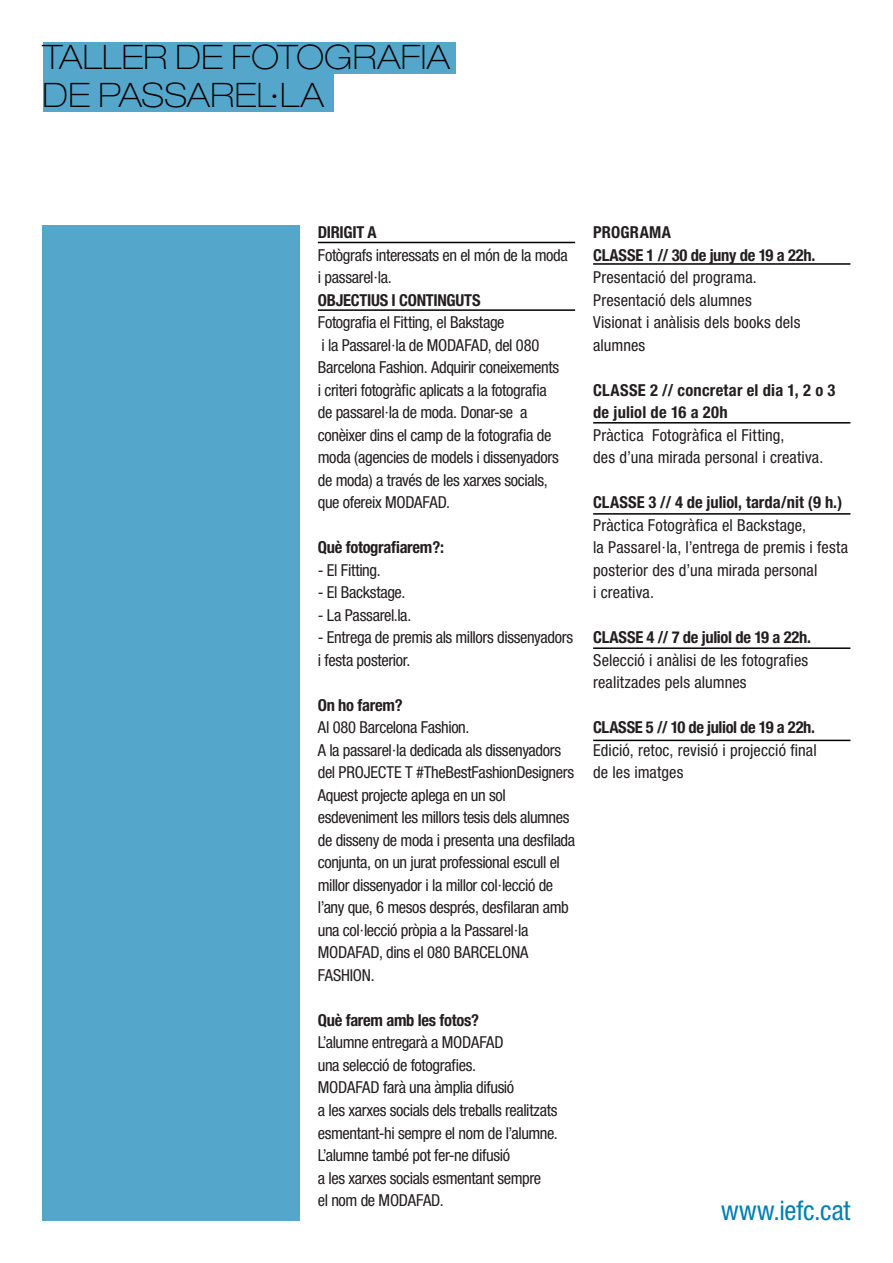
<style>
.page{position:relative;width:893px;height:1263px;background:#fff}
.page>*{position:absolute;margin:0;border:0;box-sizing:border-box;transform-origin:0 0}
.t1{font:100 expanded 33.75px "Helvetica Neue";letter-spacing:.005em;color:#000}
.t2{font:condensed 27px "Helvetica Neue";letter-spacing:-.005em;color:#0080b1}
.t3{font:condensed 16.5px/22.5px "Helvetica Neue";letter-spacing:-.02em;color:#231f20}
.t4{font:condensed 16.5px/22.5px "Helvetica Neue";letter-spacing:.005em;color:#231f20}
.t5{font:700 condensed 16.5px "Helvetica Neue";letter-spacing:-.015em;color:#231f20}
.t6{font:condensed 16.5px "Helvetica Neue";letter-spacing:.01em;color:#231f20}
.t7{font:700 condensed 16.5px/22.5px "Helvetica Neue";letter-spacing:.015em;color:#231f20}
</style>
<div class="page">
<div style="left:43px;top:225px;width:257px;height:995px;background:#55a6cb"></div>
<hr style="left:318px;top:242px;width:257px;height:1px;background:#000">
<hr style="left:318px;top:309px;width:257px;height:2px;background:#000">
<hr style="left:593px;top:263px;width:257px;height:2px;background:#000">
<hr style="left:593px;top:422px;width:257px;height:2px;background:#000">
<hr style="left:593px;top:513px;width:257px;height:2px;background:#000">
<hr style="left:593px;top:647px;width:257px;height:2px;background:#000">
<hr style="left:593px;top:740px;width:257px;height:1px;background:#000">
<div style="left:43px;top:43px;width:413px;height:31px;background:#55a6cb"></div>
<div style="left:43px;top:71px;width:291px;height:41px;background:#55a6cb"></div>
<p class="t1" style="left:43px;top:37px;width:409px">TALLER DE FOTOGRAFIA</p>
<p class="t1" style="left:43px;top:75px;width:283px">DE PASSAREL·LA</p>
<p class="t5" style="left:318px;top:223px;width:60px">DIRIGIT A</p>
<p class="t3" style="left:318px;top:244px;width:251px">Fotògrafs interessats en el món de la moda</p>
<p class="t3" style="left:318px;top:266px;width:75px">i passarel·la.</p>
<p class="t5" style="left:318px;top:290px;width:164px">OBJECTIUS I CONTINGUTS</p>
<p class="t3" style="left:318px;top:311px;width:188px">Fotografia el Fitting, el Bakstage</p>
<p class="t3" style="left:318px;top:334px;width:243px">i la Passarel·la de MODAFAD, del 080<br>Barcelona Fashion. Adquirir coneixements</p>
<p class="t3" style="left:318px;top:379px;width:231px">i criteri fotogràfic aplicats a la fotografia</p>
<p class="t3" style="left:318px;top:401px;width:242px">de passarel·la de moda. Donar-se a conèixer dins el camp de la fotografia de moda (agencies de models i dissenyadors</p>
<p class="t3" style="left:318px;top:469px;width:231px">de moda) a través de les xarxes socials, que ofereix MODAFAD.</p>
<p class="t5" style="left:318px;top:538px;width:128px">Què fotografiarem?:</p>
<p class="t3" style="left:318px;top:559px;width:64px">- El Fitting.</p>
<p class="t3" style="left:318px;top:581px;width:89px">- El Backstage.</p>
<p class="t3" style="left:318px;top:604px;width:95px">- La Passarel.la.</p>
<p class="t3" style="left:318px;top:626px;width:257px">- Entrega de premis als millors dissenyadors i festa posterior.</p>
<p class="t5" style="left:318px;top:695px;width:86px">On ho farem?</p>
<p class="t3" style="left:318px;top:716px;width:153px">Al 080 Barcelona Fashion.</p>
<p class="t3" style="left:318px;top:739px;width:258px">A la passarel·la dedicada als dissenyadors del PROJECTE T #TheBestFashionDesigners</p>
<p class="t3" style="left:318px;top:784px;width:259px">Aquest projecte aplega en un sol esdeveniment les millors tesis dels alumnes de disseny de moda i presenta una desfilada conjunta, on un jurat professional escull el millor dissenyador i la millor col·lecció de l’any que, 6 mesos després, desfilaran amb una col·lecció pròpia a la Passarel·la</p>
<p class="t3" style="left:318px;top:941px;width:212px">MODAFAD, dins el 080 BARCELONA<br>FASHION.</p>
<p class="t5" style="left:318px;top:1010px;width:163px">Què farem amb les fotos?</p>
<p class="t3" style="left:318px;top:1031px;width:187px">L’alumne entregarà a MODAFAD</p>
<p class="t3" style="left:318px;top:1054px;width:160px">una selecció de fotografies.</p>
<p class="t3" style="left:318px;top:1076px;width:198px">MODAFAD farà una àmplia difusió</p>
<p class="t3" style="left:318px;top:1099px;width:242px">a les xarxes socials dels treballs realitzats esmentant-hi sempre el nom de l’alumne.</p>
<p class="t3" style="left:318px;top:1144px;width:194px">L’alumne també pot fer-ne difusió</p>
<p class="t3" style="left:318px;top:1166px;width:225px">a les xarxes socials esmentant sempre</p>
<p class="t3" style="left:318px;top:1189px;width:127px">el nom de MODAFAD.</p>
<p class="t7" style="left:593px;top:221px;width:79px">PROGRAMA</p>
<p class="t5" style="left:593px;top:245px;width:224px">CLASSE 1 // 30 de juny de 19 a 22h.</p>
<p class="t4" style="left:593px;top:266px;width:165px">Presentació del programa.</p>
<p class="t4" style="left:593px;top:289px;width:160px">Presentació dels alumnes</p>
<p class="t4" style="left:593px;top:311px;width:209px">Visionat i anàlisis dels books dels alumnes</p>
<p class="t7" style="left:593px;top:379px;width:244px">CLASSE 2 // concretar el dia 1, 2 o 3 de juliol de 16 a 20h</p>
<p class="t6" style="left:593px;top:425px;width:193px">Pràctica Fotogràfica el Fitting,</p>
<p class="t4" style="left:593px;top:446px;width:232px">des d’una mirada personal i creativa.</p>
<p class="t5" style="left:593px;top:493px;width:251px">CLASSE 3 // 4 de juliol, tarda/nit (9 h.)</p>
<p class="t6" style="left:593px;top:515px;width:214px">Pràctica Fotogràfica el Backstage,</p>
<p class="t4" style="left:593px;top:536px;width:256px">la Passarel·la, l’entrega de premis i festa posterior des d’una mirada personal</p>
<p class="t6" style="left:593px;top:583px;width:62px">i creativa.</p>
<p class="t5" style="left:593px;top:628px;width:219px">CLASSE 4 // 7 de juliol de 19 a 22h.</p>
<p class="t4" style="left:593px;top:649px;width:217px">Selecció i anàlisi de les fotografies realitzades pels alumnes</p>
<p class="t5" style="left:593px;top:718px;width:223px">CLASSE 5 // 10 de juliol de 19 a 22h.</p>
<p class="t4" style="left:593px;top:739px;width:225px">Edició, retoc, revisió i projecció final</p>
<p class="t4" style="left:593px;top:761px;width:92px">de les imatges</p>
<p class="t2" style="left:721px;top:1195px;width:131px">www.iefc.cat</p>
</div>
